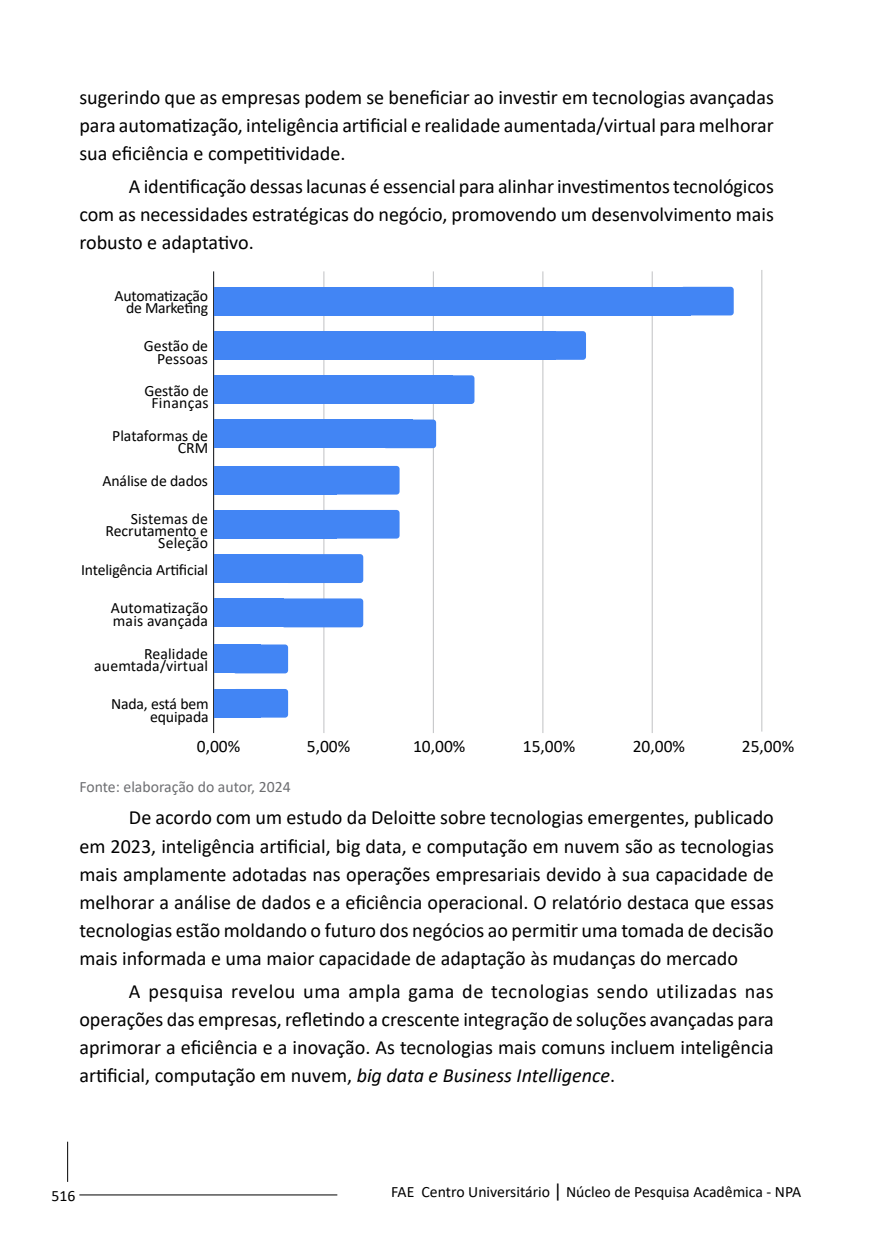
<style>
.page{position:relative;width:893px;height:1241px;background:#fff}
.page>*{position:absolute;margin:0;border:0;box-sizing:border-box;transform-origin:0 0}
.t1{font:20.12px/28px "Calibri";color:#000;text-align:justify}
.t2{font:17.5px "Calibri";color:#000}
.t3{font:15.75px/12.2px "Calibri";color:#000;text-align:right}
.t4{font:15.75px "Calibri";color:#6d6e71}
.t5{font:15.75px/12.2px "Calibri";letter-spacing:-.02em;color:#000;text-align:right}
.s1{font-style:italic}
.s2{font-size:19.25px}
</style>
<div class="page">
<hr style="left:79px;top:1194px;width:258px;height:1px;background:#000">
<hr style="left:67px;top:1141px;width:1px;height:40px;background:#000">
<hr style="left:213px;top:271px;width:1px;height:462px;background:#2b2d30">
<hr style="left:323px;top:271px;width:1px;height:462px;background:#c9cacc">
<hr style="left:433px;top:271px;width:1px;height:462px;background:#c9cacc">
<hr style="left:542px;top:271px;width:1px;height:462px;background:#c9cacc">
<hr style="left:652px;top:271px;width:1px;height:462px;background:#c9cacc">
<hr style="left:761px;top:270px;width:1px;height:461px;background:#c9cacc">
<div style="left:214px;top:287px;width:477px;height:28px;background:#4285f4"></div>
<div style="left:681px;top:287px;width:53px;height:28px;background:#4285f4;border-radius:3px"></div>
<div style="left:214px;top:331px;width:342px;height:29px;background:#4285f4"></div>
<div style="left:533px;top:331px;width:53px;height:29px;background:#4285f4;border-radius:3px"></div>
<div style="left:214px;top:375px;width:239px;height:29px;background:#4285f4"></div>
<div style="left:421px;top:375px;width:53px;height:29px;background:#4285f4;border-radius:3px"></div>
<div style="left:214px;top:419px;width:199px;height:29px;background:#4285f4"></div>
<div style="left:383px;top:419px;width:53px;height:29px;background:#4285f4;border-radius:3px"></div>
<div style="left:214px;top:466px;width:122px;height:28px;background:#4285f4"></div>
<div style="left:322px;top:466px;width:78px;height:28px;background:#4285f4;border-radius:3px"></div>
<div style="left:214px;top:510px;width:122px;height:28px;background:#4285f4"></div>
<div style="left:322px;top:510px;width:78px;height:28px;background:#4285f4;border-radius:3px"></div>
<div style="left:214px;top:554px;width:86px;height:29px;background:#4285f4"></div>
<div style="left:285px;top:554px;width:78px;height:29px;background:#4285f4;border-radius:3px"></div>
<div style="left:214px;top:598px;width:70px;height:29px;background:#4285f4"></div>
<div style="left:281px;top:598px;width:82px;height:29px;background:#4285f4;border-radius:3px"></div>
<div style="left:214px;top:644px;width:47px;height:29px;background:#4285f4"></div>
<div style="left:233px;top:644px;width:55px;height:29px;background:#4285f4;border-radius:3px"></div>
<div style="left:214px;top:688px;width:47px;height:29px;background:#4285f4"></div>
<div style="left:233px;top:688px;width:55px;height:29px;background:#4285f4;border-radius:3px"></div>
<p class="t1" style="left:79px;top:83px;width:696px">sugerindo que as empresas podem se beneficiar ao investir em tecnologias avançadas para automatização, inteligência artificial e realidade aumentada/virtual para melhorar sua eficiência e competitividade.</p>
<p class="t1" style="left:79px;top:172px;width:696px;text-indent:50px">A identificação dessas lacunas é essencial para alinhar investimentos tecnológicos com as necessidades estratégicas do negócio, promovendo um desenvolvimento mais robusto e adaptativo.</p>
<p class="t5" style="left:114px;top:289px;width:95px">Automatização de Marketing</p>
<p class="t3" style="left:144px;top:339px;width:66px">Gestão de<br>Pessoas</p>
<p class="t3" style="left:145px;top:384px;width:66px;text-align:center">Gestão de<br>Finanças</p>
<p class="t3" style="left:112px;top:429px;width:97px">Plataformas de<br>CRM</p>
<p class="t3" style="left:103px;top:474px;width:107px">Análise de dados</p>
<p class="t3" style="left:105px;top:512px;width:104px">Sistemas de<br>Recrutamento e<br>Seleção</p>
<p class="t3" style="left:81px;top:563px;width:129px">Inteligência Artificial</p>
<p class="t3" style="left:111px;top:601px;width:99px;text-align:left">Automatização mais avançada</p>
<p class="t3" style="left:94px;top:646px;width:115px">Realidade auemtada/virtual</p>
<p class="t3" style="left:111px;top:697px;width:99px">Nada, está bem equipada</p>
<p class="t2" style="left:197px;top:734px;width:45px">0,00%</p>
<p class="t2" style="left:307px;top:734px;width:45px">5,00%</p>
<p class="t2" style="left:413px;top:734px;width:54px">10,00%</p>
<p class="t2" style="left:523px;top:734px;width:54px">15,00%</p>
<p class="t2" style="left:633px;top:734px;width:54px">20,00%</p>
<p class="t2" style="left:742px;top:734px;width:54px">25,00%</p>
<p class="t4" style="left:79px;top:775px;width:213px">Fonte: elaboração do autor, 2024</p>
<p class="t1" style="left:79px;top:803px;width:696px;text-indent:50px">De acordo com um estudo da Deloitte sobre tecnologias emergentes, publicado em 2023, inteligência artificial, big data, e computação em nuvem são as tecnologias mais amplamente adotadas nas operações empresariais devido à sua capacidade de melhorar a análise de dados e a eficiência operacional. O relatório destaca que essas tecnologias estão moldando o futuro dos negócios ao permitir uma tomada de decisão mais informada e uma maior capacidade de adaptação às mudanças do mercado</p>
<p class="t1" style="left:79px;top:976px;width:696px;text-indent:50px">A pesquisa revelou uma ampla gama de tecnologias sendo utilizadas nas operações das empresas, refletindo a crescente integração de soluções avançadas para aprimorar a eficiência e a inovação. As tecnologias mais comuns incluem inteligência artificial, computação em nuvem, <span class="s1">big data e Business Intelligence</span>.</p>
<p class="t3" style="left:52px;top:1188px;width:25px">516</p>
<p class="t3" style="left:391px;top:1185px;width:411px">FAE Centro Universitário <span class="s2">|</span> Núcleo de Pesquisa Acadêmica - NPA</p>
</div>
